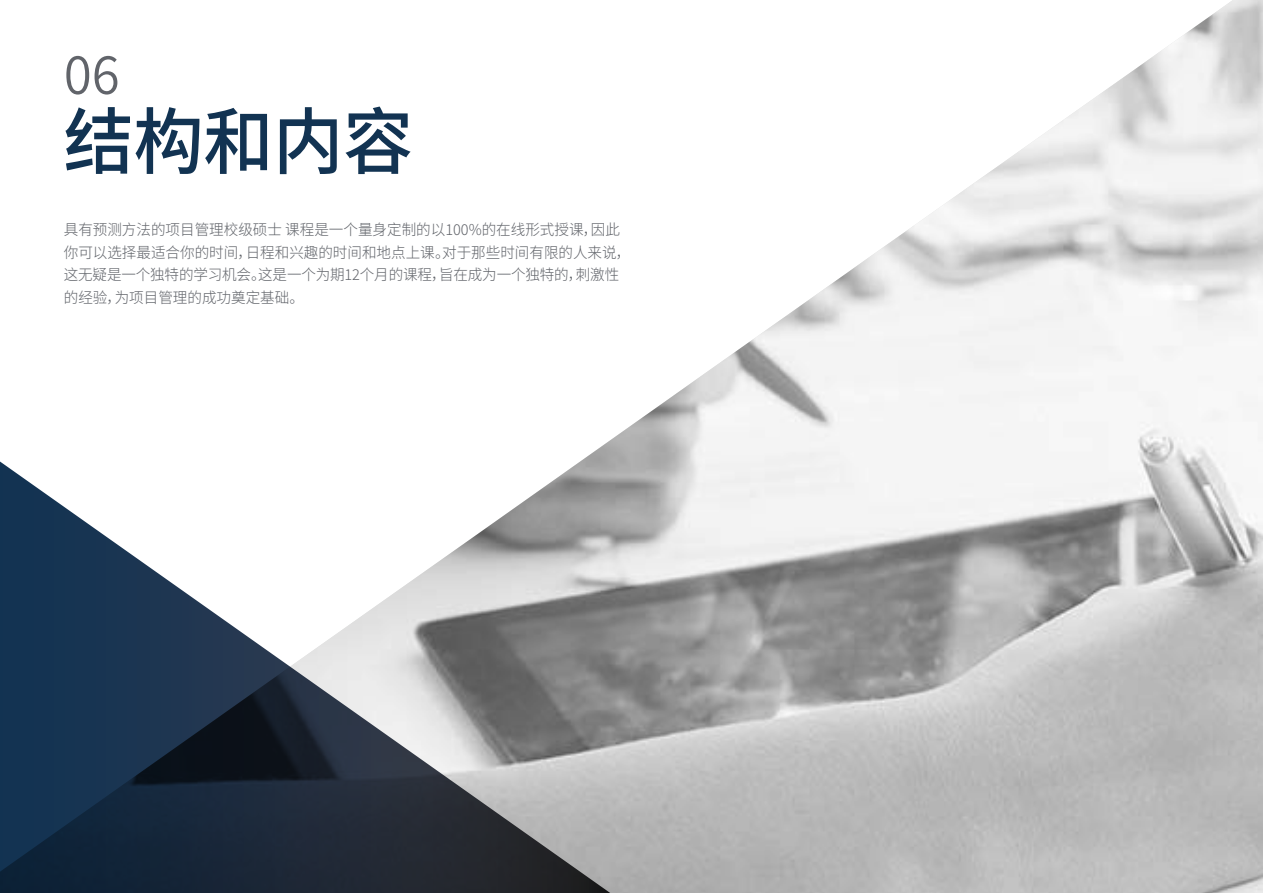
<style>
.page{position:relative;width:1263px;height:893px;background:#fff}
.page>*{position:absolute;margin:0;border:0;box-sizing:border-box;transform-origin:0 0}
.t1{font:500 72px "Source Han Sans CN";color:#123352}
.t2{font:52.5px "Source Han Sans CN";color:#61646a}
.t3{font:300 15px/22.5px "Source Han Sans CN";color:#61646a}
</style>
<div class="page">
<img style="left:602px;top:0;width:661px;height:893px">
<svg style="left:0;top:446px;width:640px;height:447px"></svg>
<h2 class="t2" style="left:64px;top:45px;width:57px">06</h2>
<h1 class="t1" style="left:64px;top:101px;width:351px">结构和内容</h1>
<p class="t3" style="left:64px;top:219px;width:568px">具有预测方法的项目管理校级硕士 课程是一个量身定制的以100%的在线形式授课，因此你可以选择最适合你的时间，日程和兴趣的时间和地点上课。对于那些时间有限的人来说，这无疑是一个独特的学习机会。这是一个为期12个月的课程，旨在成为一个独特的，刺激性的经验，为项目管理的成功奠定基础。</p>
</div>
